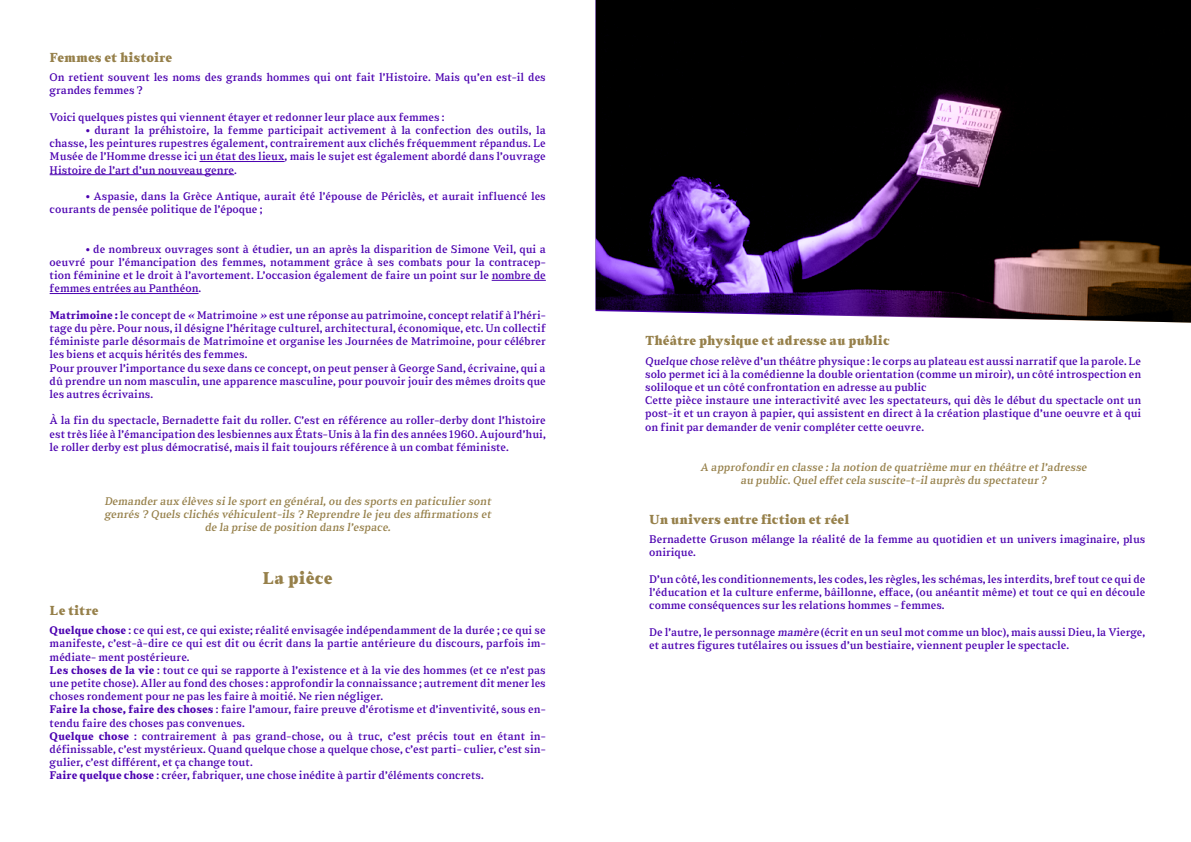
<style>
.page{position:relative;width:1191px;height:842px;background:#fff}
.page>*{position:absolute;margin:0;border:0;box-sizing:border-box;transform-origin:0 0}
.t1{font:900 17px "Sabre";letter-spacing:.01em;color:#96804a}
.t2{font:900 13px "Sabre";color:#96804a}
.t3{font:11px/13.2px "Sabre";color:#4b00b0}
.t4{font:11px/13.2px "Sabre";color:#96804a;text-align:center}
.s1{font-weight:700}
</style>
<div class="page">
<hr style="left:199px;top:161px;width:86px;height:1px;background:#4b00b0">
<hr style="left:50px;top:174px;width:184px;height:1px;background:#4b00b0">
<hr style="left:491px;top:280px;width:55px;height:1px;background:#4b00b0">
<hr style="left:50px;top:293px;width:148px;height:1px;background:#4b00b0">
<svg style="left:595px;top:0;width:596px;height:323px;background:#201625"></svg>
<p class="t2" style="left:50px;top:49px;width:124px">Femmes et histoire</p>
<p class="t3" style="left:50px;top:71px;width:498px">On retient souvent les noms des grands hommes qui ont fait l’Histoire. Mais qu’en est-il des grandes femmes ?</p>
<p class="t3" style="left:50px;top:110px;width:396px">Voici quelques pistes qui viennent étayer et redonner leur place aux femmes :</p>
<p class="t3" style="left:50px;top:124px;width:498px;text-align:justify;text-indent:36px">• durant la préhistoire, la femme participait activement à la confection des outils, la chasse, les peintures rupestres également, contrairement aux clichés fréquemment répandus. Le Musée de l’Homme dresse ici un état des lieux, mais le sujet est également abordé dans l’ouvrage Histoire de l’art d’un nouveau genre.</p>
<p class="t3" style="left:50px;top:190px;width:498px;text-indent:36px">• Aspasie, dans la Grèce Antique, aurait été l’épouse de Périclès, et aurait influencé les courants de pensée politique de l’époque ;</p>
<p class="t3" style="left:50px;top:242px;width:498px;text-align:justify;text-indent:36px">• de nombreux ouvrages sont à étudier, un an après la disparition de Simone Veil, qui a oeuvré pour l’émancipation des femmes, notamment grâce à ses combats pour la contracep&shy;tion féminine et le droit à l’avortement. L’occasion également de faire un point sur le nombre de femmes entrées au Panthéon.</p>
<p class="t3" style="left:50px;top:308px;width:498px"><span class="s1">Matrimoine :</span> le concept de « Matrimoine » est une réponse au patrimoine, concept relatif à l’héri&shy;tage du père. Pour nous, il désigne l’héritage culturel, architectural, économique, etc. Un collectif féministe parle désormais de Matrimoine et organise les Journées de Matrimoine, pour célébrer les biens et acquis hérités des femmes.<br>Pour prouver l’importance du sexe dans ce concept, on peut penser à George Sand, écrivaine, qui a dû prendre un nom masculin, une apparence masculine, pour pouvoir jouir des mêmes droits que les autres écrivains.</p>
<p class="t3" style="left:50px;top:414px;width:498px;text-align:justify">À la fin du spectacle, Bernadette fait du roller. C’est en référence au roller-derby dont l’histoire est très liée à l’émancipation des lesbiennes aux États-Unis à la fin des années 1960. Aujourd’hui, le roller derby est plus démocratisé, mais il fait toujours référence à un combat féministe.</p>
<p class="t4" style="left:104px;top:494px;width:390px">Demander aux élèves si le sport en général,ou des sports en paticulier sont genrés ? Quels clichés véhiculent-ils ? Reprendre le jeu des affirmations et de la prise de position dans l’espace.</p>
<h1 class="t1" style="left:262px;top:567px;width:72px">La pièce</h1>
<p class="t2" style="left:50px;top:602px;width:50px">Le titre</p>
<p class="t3" style="left:50px;top:624px;width:498px"><span class="s1">Quelque chose</span> : ce qui est, ce qui existe; réalité envisagée indépendamment de la durée ; ce qui se manifeste, c’est-à-dire ce qui est dit ou écrit dans la partie antérieure du discours, parfois im&shy;médiate- ment postérieure.<br><span class="s1">Les choses de la vie</span> : tout ce qui se rapporte à l’existence et à la vie des hommes (et ce n’est pas une petite chose). Aller au fond des choses : approfondir la connaissance ; autrement dit mener les choses rondement pour ne pas les faire à moitié. Ne rien négliger.<br><span class="s1">Faire la chose, faire des choses</span> : faire l’amour, faire preuve d’érotisme et d’inventivité, sous en&shy;tendu faire des choses pas convenues.<br><span class="s1">Quelque chose</span> : contrairement à pas grand-chose, ou à truc, c’est précis tout en étant in&shy;définissable, c’est mystérieux. Quand quelque chose a quelque chose, c’est parti- culier, c’est sin&shy;gulier, c’est différent, et ça change tout.<br><span class="s1">Faire quelque chose</span> : créer, fabriquer, une chose inédite à partir d’éléments concrets.</p>
<p class="t2" style="left:645px;top:333px;width:246px">Théâtre physique et adresse au public</p>
<p class="t3" style="left:645px;top:354px;width:498px">Quelque chose relève d’un théâtre physique : le corps au plateau est aussi narratif que la parole. Le solo permet ici à la comédienne la double orientation (comme un miroir), un côté introspection en soliloque et un côté confrontation en adresse au public<br>Cette pièce instaure une interactivité avec les spectateurs, qui dès le début du spectacle ont un post-it et un crayon à papier, qui assistent en direct à la création plastique d’une oeuvre et à qui on finit par demander de venir compléter cette oeuvre.</p>
<p class="t4" style="left:700px;top:461px;width:390px">A approfondir en classe :la notion de quatrième mur en théâtre et l’adresse au public. Quel effet cela suscite-t-il auprès du spectateur ?</p>
<p class="t2" style="left:649px;top:511px;width:202px">Un univers entre fiction et réel</p>
<p class="t3" style="left:649px;top:533px;width:498px">Bernadette Gruson mélange la réalité de la femme au quotidien et un univers imaginaire, plus onirique.</p>
<p class="t3" style="left:649px;top:572px;width:498px;text-align:justify">D’un côté, les conditionnements, les codes, les règles, les schémas, les interdits, bref tout ce qui de l’éducation et la culture enferme, bâillonne, efface, (ou anéantit même) et tout ce qui en découle comme conséquences sur les relations hommes - femmes.</p>
<p class="t3" style="left:649px;top:625px;width:497px">De l’autre, le personnage mamère (écrit en un seul mot comme un bloc), mais aussi Dieu, la Vierge, et autres figures tutélaires ou issues d’un bestiaire, viennent peupler le spectacle.</p>
</div>
